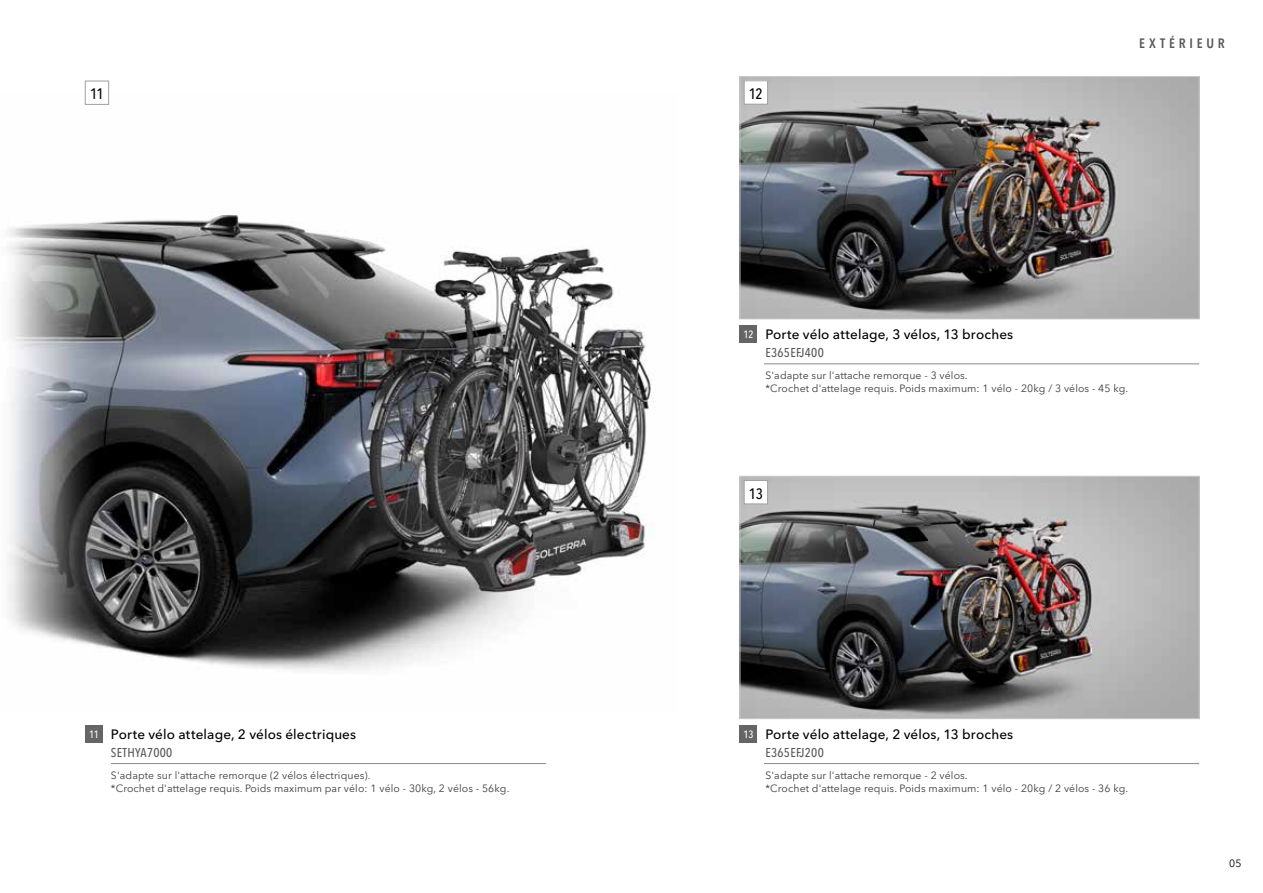
<style>
.page{position:relative;width:1263px;height:893px;background:#fff}
.page>*{position:absolute;margin:0;border:0;box-sizing:border-box;transform-origin:0 0}
.t1{font:500 condensed 15px "Avenir Next LT Pro";color:#000}
.t2{font:500 13.5px "Avenir Next LT Pro";letter-spacing:.01em;color:#000}
.t3{font:600 condensed 13.5px "Avenir Next LT Pro";letter-spacing:.28em;color:#5a5757}
.t4{font:500 condensed 12.75px "Avenir Next LT Pro";letter-spacing:.02em;color:#5a5757}
.t5{font:10.5px/13px "Avenir Next LT Pro";letter-spacing:.01em;color:#3f3b3a}
.t6{font:500 condensed 10.5px "Avenir Next LT Pro";color:#fff}
.t7{font:10.5px "Avenir Next LT Pro";color:#000}
</style>
<div class="page">
<img style="left:742px;top:478px;width:455px;height:239px">
<div style="left:740px;top:476px;width:459px;height:243px;border:1px solid #c9caca"></div>
<img style="left:742px;top:78px;width:455px;height:239px">
<div style="left:740px;top:76px;width:459px;height:243px;border:1px solid #c9caca"></div>
<hr style="left:764px;top:364px;width:435px;height:1px;background:#898989">
<hr style="left:764px;top:763px;width:435px;height:1px;background:#898989">
<img style="left:7px;top:93px;width:648px;height:577px">
<hr style="left:111px;top:763px;width:435px;height:1px;background:#898989">
<div style="left:744px;top:81px;width:23px;height:23px;background:#fff"></div>
<div style="left:744px;top:81px;width:24px;height:23px;border:1px solid #9fa0a0"></div>
<div style="left:744px;top:480px;width:23px;height:24px;background:#fff"></div>
<div style="left:744px;top:480px;width:24px;height:24px;border:1px solid #9fa0a0"></div>
<div style="left:85px;top:81px;width:24px;height:23px;background:#fff"></div>
<div style="left:85px;top:81px;width:24px;height:24px;border:1px solid #9fa0a0"></div>
<div style="left:740px;top:325px;width:17px;height:17px;background:#666565"></div>
<div style="left:740px;top:725px;width:17px;height:17px;background:#666565"></div>
<div style="left:85px;top:725px;width:17px;height:17px;background:#666565"></div>
<h1 class="t1" style="left:90px;top:85px;width:15px">11</h1>
<h1 class="t1" style="left:749px;top:85px;width:15px">12</h1>
<p class="t3" style="left:1139px;top:36px;width:87px">EXTÉRIEUR</p>
<p class="t6" style="left:743px;top:328px;width:11px">12</p>
<p class="t2" style="left:765px;top:326px;width:249px">Porte vélo attelage, 3 vélos, 13 broches</p>
<p class="t4" style="left:765px;top:345px;width:60px">E365EFJ400</p>
<p class="t5" style="left:765px;top:369px;width:364px">S'adapte sur l'attache remorque - 3 vélos.<br>*Crochet d'attelage requis. Poids maximum: 1 vélo - 20kg / 3 vélos - 45 kg.</p>
<h1 class="t1" style="left:749px;top:484px;width:16px">13</h1>
<p class="t2" style="left:111px;top:726px;width:247px">Porte vélo attelage, 2 vélos électriques</p>
<p class="t4" style="left:111px;top:745px;width:63px">SETHYA7000</p>
<p class="t5" style="left:111px;top:769px;width:400px">S'adapte sur l'attache remorque (2 vélos électriques).<br>*Crochet d'attelage requis. Poids maximum par vélo: 1 vélo - 30kg, 2 vélos - 56kg.</p>
<p class="t6" style="left:89px;top:727px;width:11px">11</p>
<p class="t6" style="left:743px;top:727px;width:11px">13</p>
<p class="t2" style="left:765px;top:726px;width:249px">Porte vélo attelage, 2 vélos, 13 broches</p>
<p class="t4" style="left:765px;top:745px;width:60px">E365EFJ200</p>
<p class="t5" style="left:765px;top:769px;width:364px">S'adapte sur l'attache remorque - 2 vélos.<br>*Crochet d'attelage requis. Poids maximum: 1 vélo - 20kg / 2 vélos - 36 kg.</p>
<p class="t7" style="left:1229px;top:857px;width:14px">05</p>
</div>
